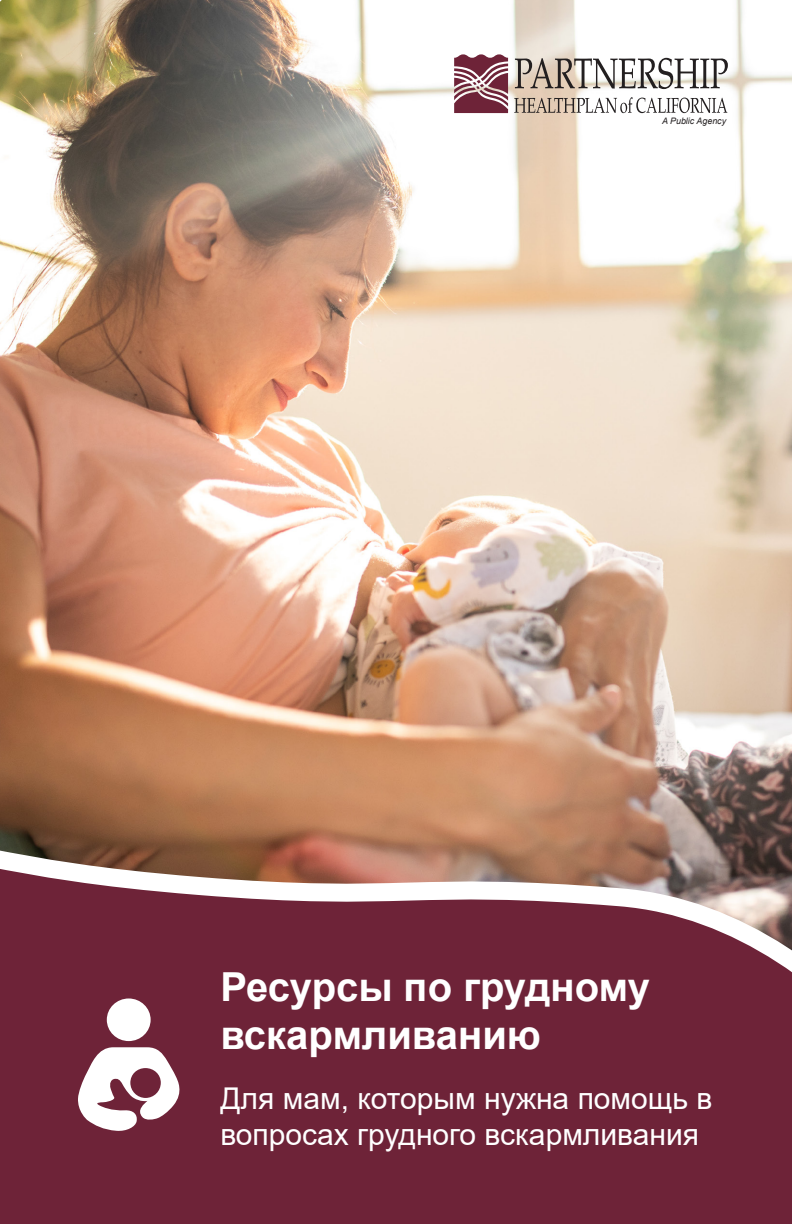
<style>
.page{position:relative;width:792px;height:1224px;background:#fff}
.page>*{position:absolute;margin:0;border:0;box-sizing:border-box;transform-origin:0 0}
.t1{font:700 40px/48px "Arial";color:#fff}
.t2{font:30px/36px "Arial";color:#fff}
.t3{font:italic 9px "Arial";color:#231f20}
</style>
<div class="page">
<img style="left:0;top:0;width:792px;height:820px">
<svg style="left:0;top:820px;width:792px;height:404px;background:#7b3946"></svg>
<svg style="left:0;top:0;width:260px;height:150px;background:#837961"></svg>
<svg style="left:454px;top:54px;width:54px;height:59px;background:#945e6d"></svg>
<svg style="left:515px;top:58px;width:213px;height:31px"></svg>
<svg style="left:514px;top:97px;width:213px;height:16px"></svg>
<div style="left:107px;top:998px;width:44px;height:43px;background:#fff;border-radius:50%"></div>
<svg style="left:77px;top:1047px;width:107px;height:85px"></svg>
<p class="t3" style="left:662px;top:115px;width:66px">A Public Agency</p>
<p class="t1" style="left:220px;top:964px;width:431px">Ресурсы по грудному вскармливанию</p>
<p class="t2" style="left:220px;top:1080px;width:494px">Для мам, которым нужна помощь в вопросах грудного вскармливания</p>
</div>
